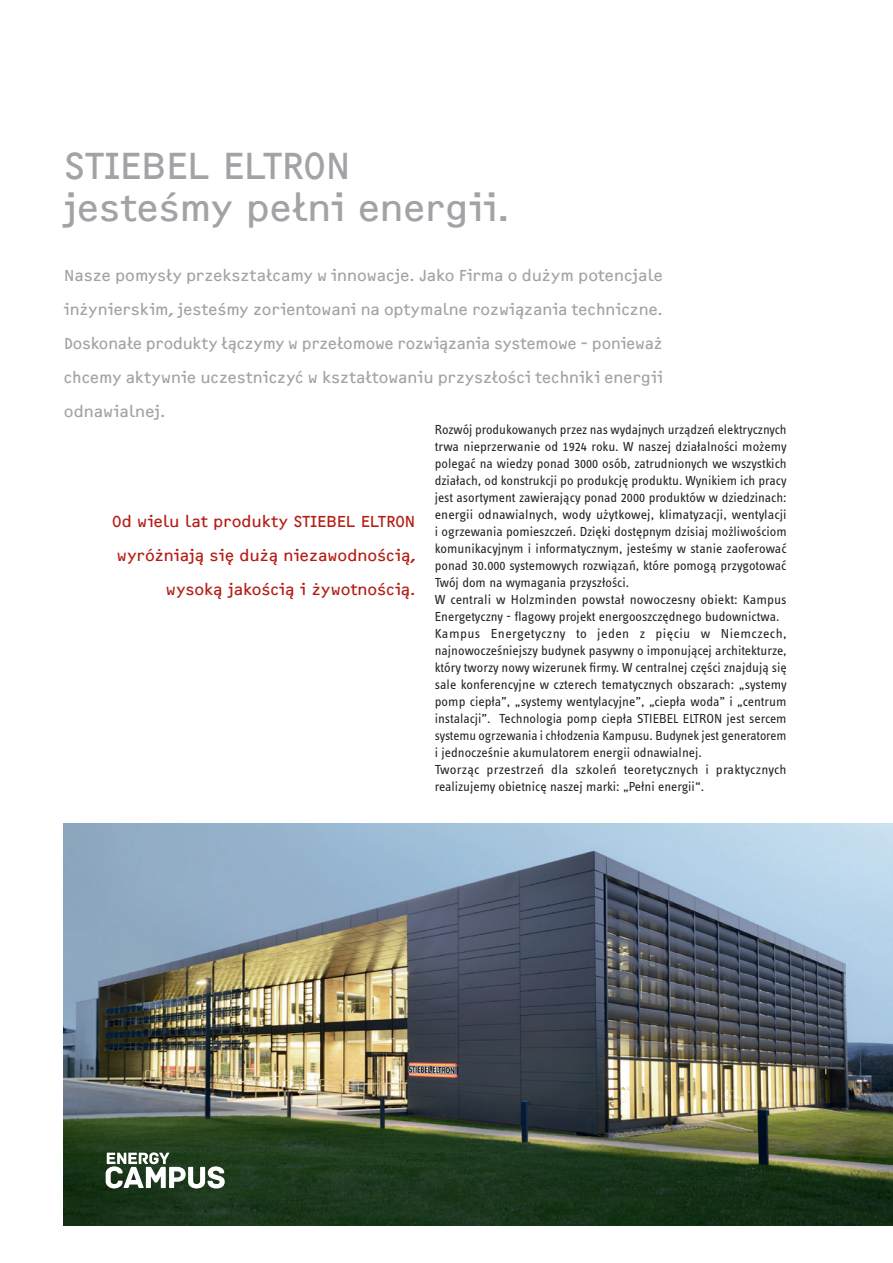
<style>
.page{position:relative;width:893px;height:1263px;background:#fff}
.page>*{position:absolute;margin:0;border:0;box-sizing:border-box;transform-origin:0 0}
.t1{font:39px/42.5px "F2 FOCR Bczyk Com";letter-spacing:-.005em;color:#a1a3a6}
.t2{font:16.5px/34px "F2 FOCR Bczyk Com";letter-spacing:-.005em;color:#a1a3a6;text-align:justify}
.t3{font:16.5px/34px "F2 FOCR Bczyk Com";letter-spacing:-.005em;color:#b41d15;text-align:right}
.t4{font:13.5px/17px "STE Info Text";color:#231f20}
</style>
<div class="page">
<img style="left:64px;top:823px;width:829px;height:402px">
<svg style="left:106px;top:1152px;width:119px;height:36px"></svg>
<h1 class="t1" style="left:64px;top:144px;width:448px">STIEBEL ELTRON jesteśmy pełni energii.</h1>
<p class="t2" style="left:64px;top:258px;width:601px">Nasze pomysły przekształcamy w innowacje. Jako Firma o dużym potencjale inżynierskim, jesteśmy zorientowani na optymalne rozwiązania techniczne.<br>Doskonałe produkty łączymy w przełomowe rozwiązania systemowe - ponieważ chcemy aktywnie uczestniczyć w kształtowaniu przyszłości techniki energii odnawialnej.</p>
<p class="t3" style="left:112px;top:505px;width:305px">Od wielu lat produkty STIEBEL ELTRON wyróżniają się dużą niezawodnością, wysoką jakością i żywotnością.</p>
<p class="t4" style="left:435px;top:421px;width:353px">Rozwój produkowanych przez nas wydajnych urządzeń elektrycznych trwa nieprzerwanie od 1924 roku. W naszej działalności możemy polegać na wiedzy ponad 3000 osób, zatrudnionych we wszystkich działach, od konstrukcji po produkcję produktu. Wynikiem ich pracy jest asortyment zawierający ponad 2000 produktów w dziedzinach: energii odnawialnych, wody użytkowej, klimatyzacji, wentylacji i ogrzewania pomieszczeń. Dzięki dostępnym dzisiaj możliwościom komunikacyjnym i informatycznym, jesteśmy w stanie zaoferować ponad 30.000 systemowych rozwiązań, które pomogą przygotować Twój dom na wymagania przyszłości.<br>W centrali w Holzminden powstał nowoczesny obiekt: Kampus Energetyczny - flagowy projekt energooszczędnego budownictwa.<br>Kampus Energetyczny to jeden z pięciu w Niemczech, najnowocześniejszy budynek pasywny o imponującej architekturze, który tworzy nowy wizerunek firmy. W centralnej części znajdują się sale konferencyjne w czterech tematycznych obszarach: „systemy pomp ciepła”, „systemy wentylacyjne”, „ciepła woda” i „centrum instalacji”. Technologia pomp ciepła STIEBEL ELTRON jest sercem systemu ogrzewania i chłodzenia Kampusu. Budynek jest generatorem i jednocześnie akumulatorem energii odnawialnej.<br>Tworząc przestrzeń dla szkoleń teoretycznych i praktycznych realizujemy obietnicę naszej marki: „Pełni energii“.</p>
</div>
